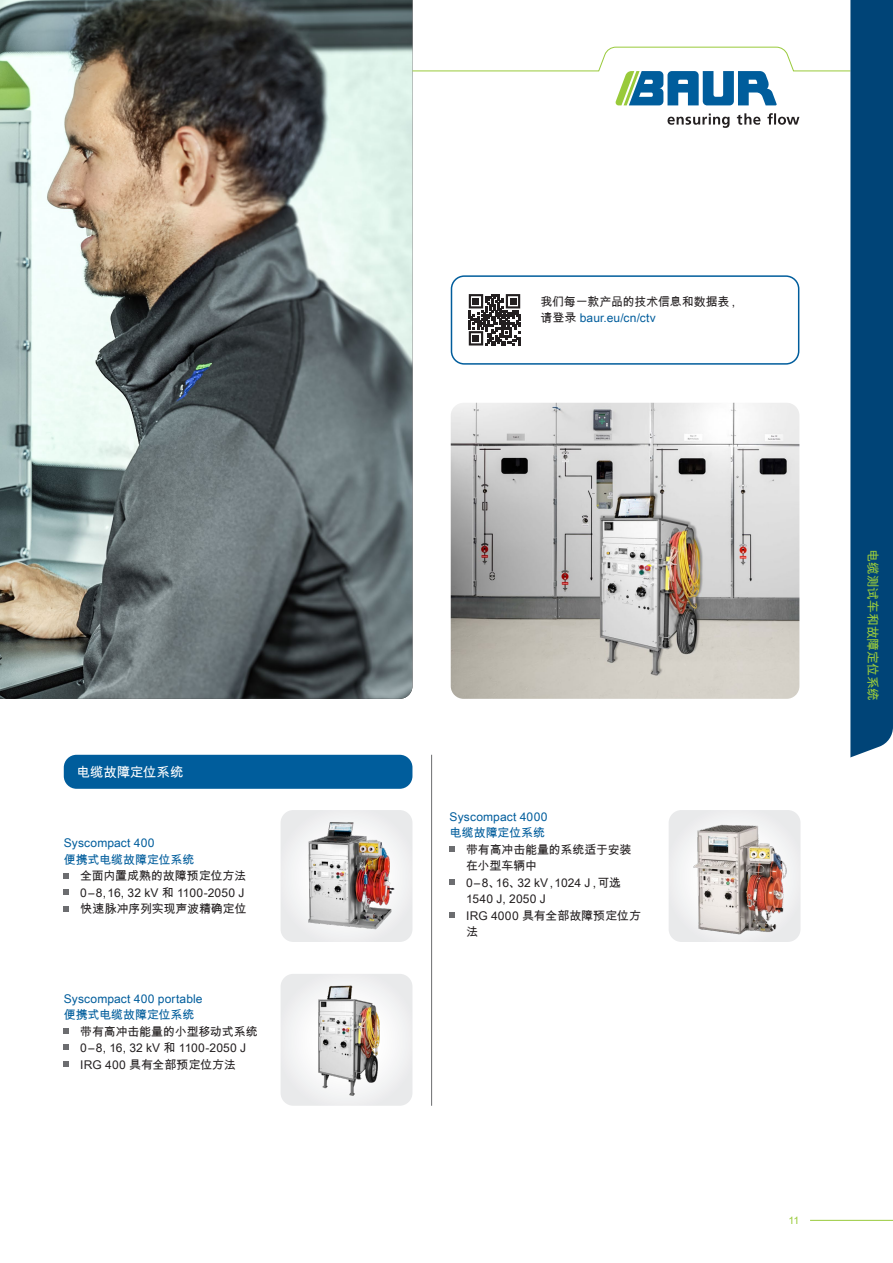
<style>
.page{position:relative;width:893px;height:1263px;background:#fff}
.page>*{position:absolute;margin:0;border:0;box-sizing:border-box;transform-origin:0 0}
.t1{font:13.5px "Arial Unicode MS";letter-spacing:-.01em;color:#fff}
.t2{font:12.75px "Arial Unicode MS";letter-spacing:-.005em;color:#99ca3b}
.t3{font:12px/16.5px "Arial Unicode MS";letter-spacing:-.005em;color:#231f20}
.t4{font:12px "Arial Unicode MS";letter-spacing:.01em;color:#005d9c}
.t5{font:10.5px "Arial Unicode MS";color:#99ca3b}
.s1{color:#005d9c}
</style>
<div class="page">
<img style="left:0;top:0;width:412px;height:699px">
<hr style="left:810px;top:1220px;width:83px;height:1px;background:#99ca3b">
<svg style="left:64px;top:873px;width:5px;height:5px"></svg>
<svg style="left:64px;top:890px;width:5px;height:5px"></svg>
<svg style="left:64px;top:906px;width:5px;height:5px"></svg>
<svg style="left:64px;top:1028px;width:5px;height:5px"></svg>
<svg style="left:64px;top:1045px;width:5px;height:5px"></svg>
<svg style="left:64px;top:1061px;width:5px;height:5px"></svg>
<svg style="left:450px;top:846px;width:5px;height:6px"></svg>
<svg style="left:450px;top:879px;width:5px;height:6px"></svg>
<svg style="left:450px;top:912px;width:5px;height:6px"></svg>
<svg style="left:281px;top:810px;width:131px;height:132px"></svg>
<img style="left:297px;top:811px;width:101px;height:131px">
<div style="left:281px;top:974px;width:131px;height:132px;background:#ededee"></div>
<img style="left:296px;top:979px;width:100px;height:120px">
<svg style="left:669px;top:810px;width:14px;height:132px"></svg>
<img style="left:683px;top:810px;width:117px;height:132px">
<div style="left:64px;top:755px;width:348px;height:34px;background:#005d9c;border-radius:13px"></div>
<hr style="left:431px;top:755px;width:1px;height:351px;background:#6c6d70">
<svg style="left:412px;top:0;width:438px;height:765px"></svg>
<div style="left:850px;top:0;width:43px;height:758px;background:#047"></div>
<p class="t1" style="left:77px;top:762px;width:108px">电缆故障定位系统</p>
<p class="t4" style="left:64px;top:834px;width:92px">Syscompact 400</p>
<p class="t4" style="left:64px;top:851px;width:132px">便携式电缆故障定位系统</p>
<p class="t3" style="left:80px;top:868px;width:167px">全面内置成熟的故障预定位方法</p>
<p class="t3" style="left:80px;top:884px;width:166px">0–8,16, 32 kV 和 1100-2050 J</p>
<p class="t3" style="left:80px;top:901px;width:168px">快速脉冲序列实现声波精确定位</p>
<p class="t4" style="left:64px;top:990px;width:140px">Syscompact 400 portable</p>
<p class="t4" style="left:64px;top:1006px;width:132px">便携式电缆故障定位系统</p>
<p class="t3" style="left:80px;top:1023px;width:179px">带有高冲击能量的小型移动式系统</p>
<p class="t3" style="left:80px;top:1039px;width:167px">0–8, 16, 32 kV 和 1100-2050 J</p>
<p class="t3" style="left:80px;top:1056px;width:157px">IRG 400 具有全部预定位方法</p>
<p class="t3" style="left:540px;top:293px;width:201px">我们每一款产品的技术信息和数据表，请登录 <span class="s1">baur.eu/cn/ctv</span></p>
<p class="t4" style="left:450px;top:808px;width:99px">Syscompact 4000</p>
<p class="t4" style="left:450px;top:824px;width:97px">电缆故障定位系统</p>
<p class="t3" style="left:466px;top:841px;width:167px">带有高冲击能量的系统适于安装在小型车辆中</p>
<p class="t3" style="left:466px;top:874px;width:156px">0–8、16、32 kV，1024 J，可选<br>1540 J, 2050 J</p>
<p class="t3" style="left:466px;top:907px;width:176px">IRG 4000 具有全部故障预定位方法</p>
<p class="t2" style="left:882px;top:549px;width:154px;rotate:90deg">电缆测试车和故障定位系统</p>
<p class="t5" style="left:788px;top:1212px;width:12px">11</p>
</div>
